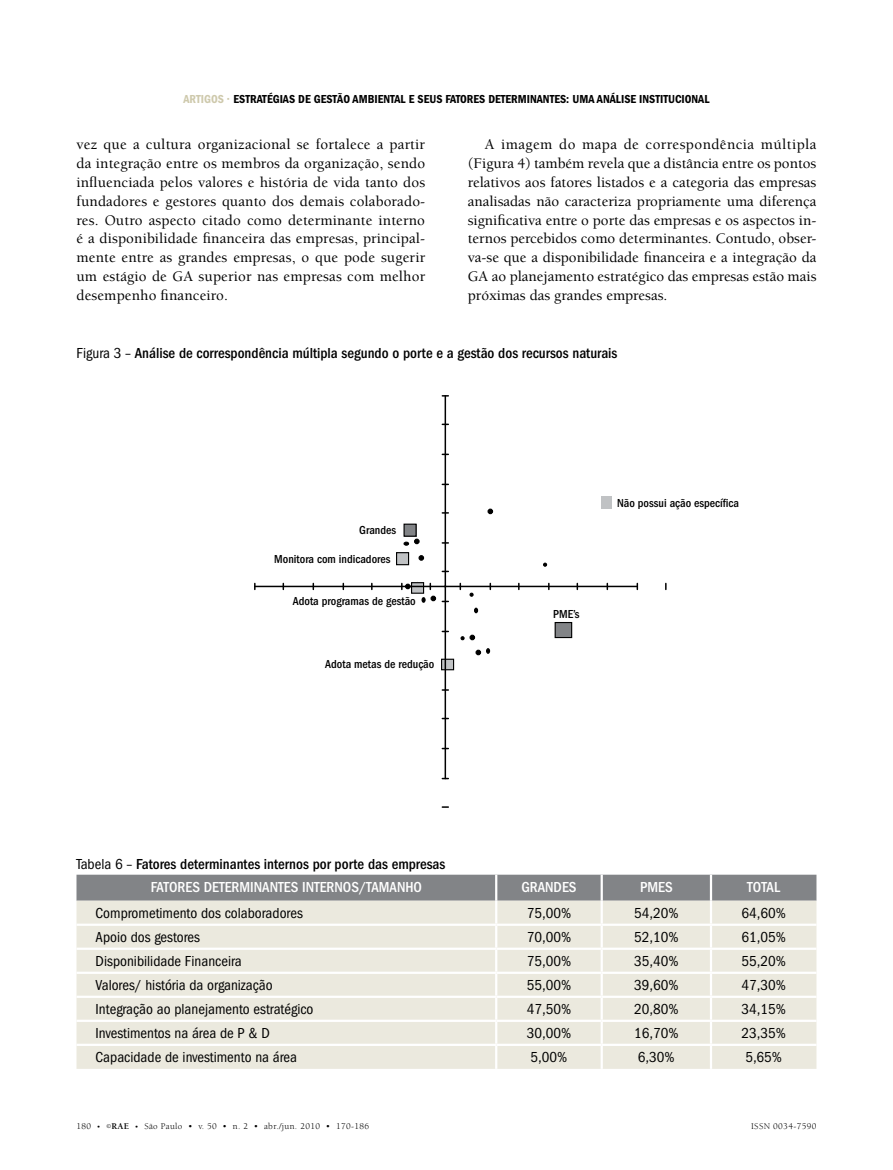
<style>
.page{position:relative;width:893px;height:1170px;background:#fff}
.page>*{position:absolute;margin:0;border:0;box-sizing:border-box;transform-origin:0 0}
.t1{font:500 15px/18.8px "Berkeley";color:#000;text-align:justify}
.t2{font:condensed 15px "Franklin Gothic";color:#000}
.t3{font:500 condensed 15px/23.7px "Franklin Gothic";color:#000}
.t4{font:500 condensed 15px "Franklin Gothic";color:#fff}
.t5{font:500 condensed 12px "Franklin Gothic";color:#000}
.t6{font:600 condensed 12px "Franklin Gothic";color:#000}
.t7{font:600 condensed 12px "Franklin Gothic";color:#cec9ac}
.t8{font:9px "Berkeley";letter-spacing:.04em;color:#000}
.s1{color:#000}
.s2{font-weight:400}
.s3{color:#fff}
.s4{font-size:7.5px}
.s5{font-size:6px}
.s6{font-weight:700}
</style>
<div class="page">
<svg style="left:460px;top:634px;width:15px;height:6px"></svg>
<svg style="left:665px;top:583px;width:2px;height:6px"></svg>
<div style="left:397px;top:552px;width:12px;height:12px;background:#c0c2c4"></div>
<div style="left:396px;top:552px;width:13px;height:13px;border:1px solid #000"></div>
<svg style="left:443px;top:660px;width:9px;height:8px"></svg>
<div style="left:441px;top:658px;width:13px;height:12px;border:1px solid #000"></div>
<div style="left:601px;top:496px;width:11px;height:12px;background:#c0c2c4"></div>
<div style="left:404px;top:524px;width:12px;height:12px;background:#828487"></div>
<div style="left:403px;top:523px;width:14px;height:13px;border:1px solid #000"></div>
<div style="left:555px;top:622px;width:17px;height:15px;background:#828487"></div>
<div style="left:555px;top:622px;width:17px;height:16px;border:1px solid #000"></div>
<svg style="left:543px;top:562px;width:4px;height:4px"></svg>
<svg style="left:487px;top:508px;width:6px;height:6px"></svg>
<svg style="left:403px;top:538px;width:17px;height:7px"></svg>
<svg style="left:418px;top:555px;width:6px;height:5px"></svg>
<svg style="left:401px;top:582px;width:10px;height:7px"></svg>
<svg style="left:421px;top:595px;width:15px;height:7px"></svg>
<svg style="left:469px;top:592px;width:5px;height:4px"></svg>
<svg style="left:474px;top:607px;width:4px;height:6px"></svg>
<svg style="left:475px;top:648px;width:15px;height:7px"></svg>
<svg style="left:413px;top:584px;width:9px;height:7px"></svg>
<div style="left:411px;top:582px;width:13px;height:11px;border:1px solid #000"></div>
<hr style="left:255px;top:585px;width:382px;height:2px;background:#000">
<hr style="left:445px;top:396px;width:1px;height:382px;background:#000">
<div style="left:76px;top:874px;width:740px;height:26px;background:#828487"></div>
<div style="left:76px;top:900px;width:740px;height:168px;background:#ebe9de"></div>
<hr style="left:495px;top:874px;width:2px;height:26px;background:#fff">
<hr style="left:601px;top:874px;width:2px;height:26px;background:#fff">
<hr style="left:710px;top:874px;width:2px;height:26px;background:#fff">
<hr style="left:495px;top:900px;width:2px;height:23px;background:#fff">
<hr style="left:601px;top:900px;width:2px;height:23px;background:#fff">
<hr style="left:710px;top:900px;width:2px;height:23px;background:#fff">
<hr style="left:76px;top:923px;width:420px;height:2px;background:#fff">
<hr style="left:496px;top:923px;width:106px;height:2px;background:#fff">
<hr style="left:495px;top:925px;width:2px;height:22px;background:#fff">
<hr style="left:602px;top:923px;width:109px;height:2px;background:#fff">
<hr style="left:601px;top:925px;width:2px;height:22px;background:#fff">
<hr style="left:711px;top:923px;width:105px;height:2px;background:#fff">
<hr style="left:710px;top:925px;width:2px;height:22px;background:#fff">
<hr style="left:76px;top:947px;width:420px;height:2px;background:#fff">
<hr style="left:496px;top:947px;width:106px;height:2px;background:#fff">
<hr style="left:495px;top:949px;width:2px;height:22px;background:#fff">
<hr style="left:602px;top:947px;width:109px;height:2px;background:#fff">
<hr style="left:601px;top:949px;width:2px;height:22px;background:#fff">
<hr style="left:711px;top:947px;width:105px;height:2px;background:#fff">
<hr style="left:710px;top:949px;width:2px;height:22px;background:#fff">
<hr style="left:76px;top:971px;width:420px;height:2px;background:#fff">
<hr style="left:496px;top:971px;width:106px;height:2px;background:#fff">
<hr style="left:495px;top:973px;width:2px;height:22px;background:#fff">
<hr style="left:602px;top:971px;width:109px;height:2px;background:#fff">
<hr style="left:601px;top:973px;width:2px;height:22px;background:#fff">
<hr style="left:711px;top:971px;width:105px;height:2px;background:#fff">
<hr style="left:710px;top:973px;width:2px;height:22px;background:#fff">
<hr style="left:76px;top:995px;width:420px;height:2px;background:#fff">
<hr style="left:496px;top:995px;width:106px;height:2px;background:#fff">
<hr style="left:495px;top:997px;width:2px;height:22px;background:#fff">
<hr style="left:602px;top:995px;width:109px;height:2px;background:#fff">
<hr style="left:601px;top:997px;width:2px;height:22px;background:#fff">
<hr style="left:711px;top:995px;width:105px;height:2px;background:#fff">
<hr style="left:710px;top:997px;width:2px;height:22px;background:#fff">
<hr style="left:76px;top:1019px;width:420px;height:2px;background:#fff">
<hr style="left:496px;top:1019px;width:106px;height:2px;background:#fff">
<hr style="left:495px;top:1021px;width:2px;height:22px;background:#fff">
<hr style="left:602px;top:1019px;width:109px;height:2px;background:#fff">
<hr style="left:601px;top:1021px;width:2px;height:22px;background:#fff">
<hr style="left:711px;top:1019px;width:105px;height:2px;background:#fff">
<hr style="left:710px;top:1021px;width:2px;height:22px;background:#fff">
<hr style="left:76px;top:1043px;width:420px;height:2px;background:#fff">
<hr style="left:496px;top:1043px;width:106px;height:2px;background:#fff">
<hr style="left:495px;top:1045px;width:2px;height:23px;background:#fff">
<hr style="left:602px;top:1043px;width:109px;height:2px;background:#fff">
<hr style="left:601px;top:1045px;width:2px;height:23px;background:#fff">
<hr style="left:711px;top:1043px;width:105px;height:2px;background:#fff">
<hr style="left:710px;top:1045px;width:2px;height:23px;background:#fff">
<p class="t7" style="left:183px;top:93px;width:63px">ARTIGOS • <span class="s1">ESTRAT</span></p>
<p class="t6" style="left:267px;top:93px;width:13px">ÉGIAS</p>
<p class="t6" style="left:298px;top:93px;width:159px">DE GESTÃO AMBIENTAL E SEUS FATOR</p>
<p class="t6" style="left:473px;top:93px;width:238px">ES DETERMINANTES: UMA ANÁLISE INSTITUCIO NAL</p>
<p class="t1" style="left:76px;top:136px;width:350px">vez que a cultura organizacional se fortalece a partir da integração entre os membros da organização, sendo influenciada pelos valores e história de vida tanto dos fundadores e gestores quanto dos demais colaborado&shy;res. Outro aspecto citado como determinante interno é a disponibilidade financeira das empresas, principal&shy;mente entre as grandes empresas, o que pode sugerir um estágio de GA superior nas empresas com melhor desempenho financeiro.</p>
<p class="t1" style="left:468px;top:136px;width:350px;text-indent:17px">A imagem do mapa de correspondência múltipla (Figura 4) também revela que a distância entre os pontos relativos aos fatores listados e a categoria das empresas analisadas não caracteriza propriamente uma diferença significativa entre o porte das empresas e os aspectos in&shy;ternos percebidos como determinantes. Contudo, obser&shy;va-se que a disponibilidade financeira e a integração da GA ao planejamento estratégico das empresas estão mais próximas das grandes empresas.</p>
<p class="t3" style="left:76px;top:341px;width:542px"><span class="s2">Figura 3 –</span> Análise de correspondência múltipla segundo o porte e a gestão dos recursos naturais</p>
<p class="t5" style="left:359px;top:523px;width:38px">Grandes</p>
<p class="t5" style="left:274px;top:552px;width:118px">Monitora com indicadores</p>
<p class="t5" style="left:293px;top:593px;width:124px">Adota programas de gestão</p>
<p class="t5" style="left:325px;top:657px;width:110px">Adota metas de redução</p>
<p class="t5" style="left:617px;top:496px;width:123px">Não possui ação específica</p>
<p class="t5" style="left:553px;top:607px;width:28px">PME’s</p>
<p class="t3" style="left:151px;top:851px;width:296px;text-indent:-74px"><span class="s2">Tabela 6 –</span> Fatores determinantes internos por porte das empresas<br><span class="s3">Fatores</span></p>
<p class="t4" style="left:204px;top:878px;width:8px">Deter</p>
<p class="t4" style="left:240px;top:878px;width:184px">minantes Internos/Tamanho</p>
<p class="t4" style="left:521px;top:878px;width:49px">Grandes</p>
<p class="t4" style="left:640px;top:878px;width:32px">PMEs</p>
<p class="t4" style="left:747px;top:878px;width:34px">TOTAL</p>
<p class="t2" style="left:96px;top:904px;width:209px">Comprometimento dos colaboradores</p>
<p class="t2" style="left:527px;top:904px;width:46px">75,00%</p>
<p class="t2" style="left:634px;top:904px;width:46px">54,20%</p>
<p class="t2" style="left:741px;top:904px;width:46px">64,60%</p>
<p class="t2" style="left:96px;top:928px;width:106px">Apoio dos gestores</p>
<p class="t2" style="left:527px;top:928px;width:46px">70,00%</p>
<p class="t2" style="left:634px;top:928px;width:46px">52,10%</p>
<p class="t2" style="left:741px;top:928px;width:46px">61,05%</p>
<p class="t2" style="left:96px;top:952px;width:148px">Disponibilidade Financeira</p>
<p class="t2" style="left:527px;top:952px;width:46px">75,00%</p>
<p class="t2" style="left:634px;top:952px;width:46px">35,40%</p>
<p class="t2" style="left:741px;top:952px;width:46px">55,20%</p>
<p class="t2" style="left:96px;top:976px;width:179px">Valores/ história da organização</p>
<p class="t2" style="left:527px;top:976px;width:46px">55,00%</p>
<p class="t2" style="left:634px;top:976px;width:46px">39,60%</p>
<p class="t2" style="left:741px;top:976px;width:46px">47,30%</p>
<p class="t2" style="left:96px;top:1000px;width:219px">Integração ao planejamento estratégico</p>
<p class="t2" style="left:527px;top:1000px;width:46px">47,50%</p>
<p class="t2" style="left:634px;top:1000px;width:46px">20,80%</p>
<p class="t2" style="left:741px;top:1000px;width:46px">34,15%</p>
<p class="t2" style="left:96px;top:1024px;width:176px">Investimentos na área de P &amp; D</p>
<p class="t2" style="left:527px;top:1024px;width:46px">30,00%</p>
<p class="t2" style="left:634px;top:1024px;width:46px">16,70%</p>
<p class="t2" style="left:741px;top:1024px;width:46px">23,35%</p>
<p class="t2" style="left:96px;top:1048px;width:203px">Capacidade de investimento na área</p>
<p class="t2" style="left:531px;top:1048px;width:38px">5,00%</p>
<p class="t2" style="left:638px;top:1048px;width:38px">6,30%</p>
<p class="t2" style="left:745px;top:1048px;width:38px">5,65%</p>
<p class="t8" style="left:76px;top:1121px;width:294px">180 <span class="s4">•</span> <span class="s5">©</span><span class="s6">RAE</span> <span class="s4">•</span> São Paulo • v. 50 • n. 2 • abr./jun. 2010 • 170-186</p>
<p class="t8" style="left:751px;top:1121px;width:67px">ISSN 0034-7590</p>
</div>
